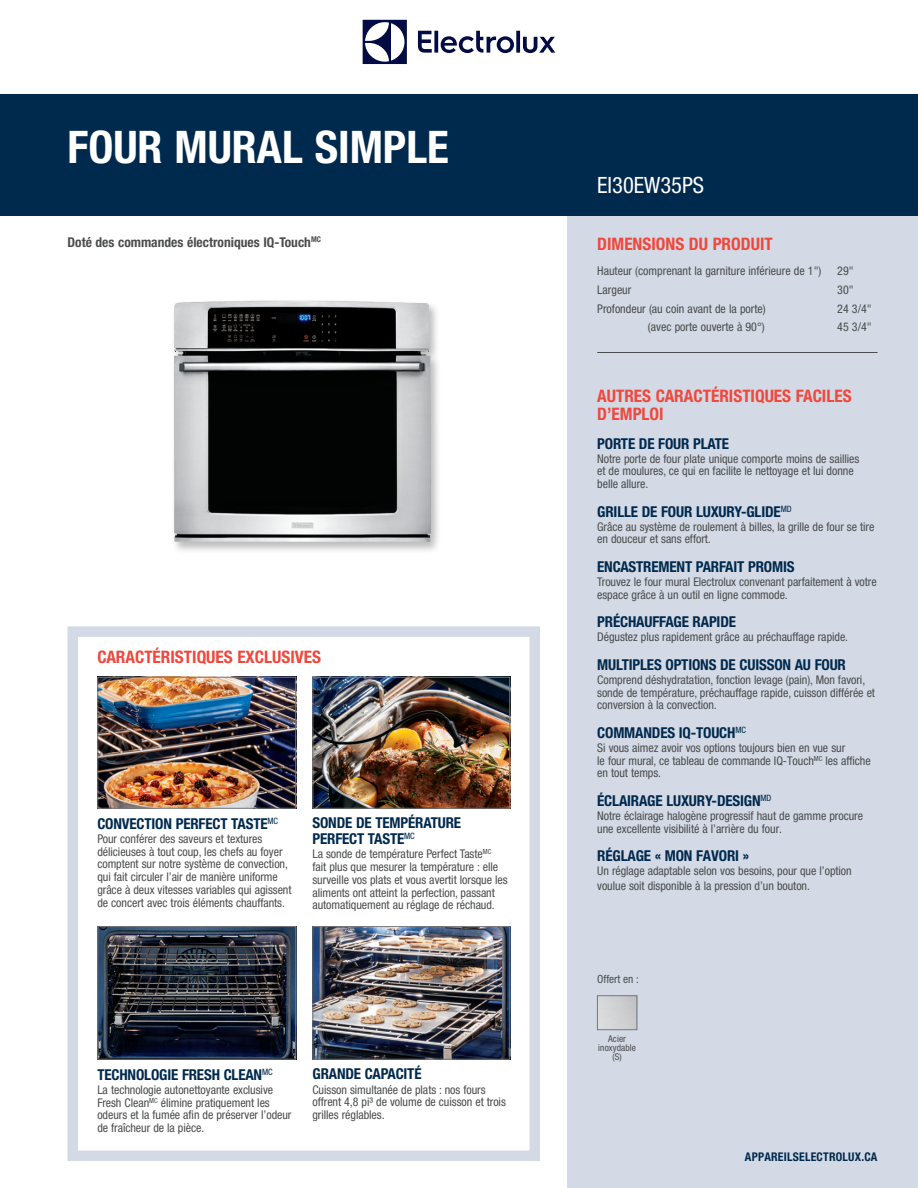
<style>
.page{position:relative;width:918px;height:1188px;background:#fff}
.page>*{position:absolute;margin:0;border:0;box-sizing:border-box;transform-origin:0 0}
.t1{font:700 condensed 45px "Helvetica Neue";color:#fff}
.t2{font:condensed 22.5px "Helvetica Neue";color:#fff}
.t3{font:700 condensed 17.25px/18px "Helvetica Neue";color:#ef483c}
.t4{font:700 condensed 15px/15.8px "Helvetica Neue";letter-spacing:-.01em;color:#00294e}
.t5{font:700 condensed 13.5px "Helvetica Neue";color:#4b4c4d}
.t6{font:condensed 12px/12.8px "Helvetica Neue";letter-spacing:-.005em;color:#4b4c4d}
.t7{font:700 condensed 12px "Helvetica Neue";letter-spacing:.02em;color:#00294e}
.t8{font:condensed 11.25px "Helvetica Neue";color:#4b4c4d}
.t9{font:condensed 9.3px/9.3px "Helvetica Neue";letter-spacing:.01em;color:#4b4c4d;text-align:center}
</style>
<div class="page">
<div style="left:67px;top:626px;width:473px;height:535px;background:#fff;border:10px solid #d3dae5"></div>
<div style="left:567px;top:216px;width:351px;height:972px;background:#d3dae5"></div>
<div style="left:0;top:94px;width:918px;height:122px;background:#00294e"></div>
<svg style="left:363px;top:20px;width:44px;height:44px"></svg>
<svg style="left:418px;top:31px;width:137px;height:22px"></svg>
<div style="left:597px;top:996px;width:40px;height:34px;border:1px solid #76787b"></div>
<hr style="left:597px;top:352px;width:281px;height:1px;background:#4b4c4d">
<div style="left:170px;top:299px;width:272px;height:255px;background:#231f20;opacity:.3"></div>
<img style="left:174px;top:300px;width:257px;height:242px">
<img style="left:314px;top:928px;width:194px;height:130px">
<div style="left:312px;top:926px;width:198px;height:134px;border:1px solid #76787b"></div>
<img style="left:99px;top:928px;width:195px;height:130px">
<div style="left:97px;top:926px;width:199px;height:134px;border:1px solid #76787b"></div>
<img style="left:99px;top:679px;width:195px;height:128px">
<div style="left:97px;top:677px;width:199px;height:132px;border:1px solid #76787b"></div>
<img style="left:314px;top:679px;width:194px;height:128px">
<div style="left:312px;top:677px;width:198px;height:132px;border:1px solid #76787b"></div>
<h1 class="t1" style="left:68px;top:120px;width:383px">FOUR MURAL SIMPLE</h1>
<p class="t5" style="left:68px;top:234px;width:255px">Doté des commandes électroniques IQ-Touch<sup>MC</sup></p>
<h3 class="t3" style="left:97px;top:648px;width:225px">CARACTÉRISTIQUES EXCLUSIVES</h3>
<p class="t4" style="left:97px;top:815px;width:182px">CONVECTION PERFECT TASTE<sup>MC</sup></p>
<p class="t6" style="left:97px;top:832px;width:196px">Pour conférer des saveurs et textures délicieuses à tout coup, les chefs au foyer comptent sur notre système de convection, qui fait circuler l’air de manière uniforme grâce à deux vitesses variables qui agissent de concert avec trois éléments chauffants.</p>
<p class="t4" style="left:312px;top:815px;width:150px">SONDE DE TEMPÉRATURE<br>PERFECT TASTE<sup>MC</sup></p>
<p class="t6" style="left:312px;top:848px;width:197px">La sonde de température Perfect Taste<sup>MC </sup>fait plus que mesurer la température : elle surveille vos plats et vous avertit lorsque les aliments ont atteint la perfection, passant automatiquement au réglage de réchaud.</p>
<p class="t4" style="left:97px;top:1066px;width:177px">TECHNOLOGIE FRESH CLEAN<sup>MC</sup></p>
<p class="t6" style="left:97px;top:1083px;width:196px">La technologie autonettoyante exclusive Fresh Clean<sup>MC</sup> élimine pratiquement les odeurs et la fumée afin de préserver l’odeur de fraîcheur de la pièce.</p>
<p class="t4" style="left:312px;top:1066px;width:111px">GRANDE CAPACITÉ</p>
<p class="t6" style="left:312px;top:1083px;width:195px">Cuisson simultanée de plats : nos fours offrent 4,8 pi³ de volume de cuisson et trois grilles réglables.</p>
<h2 class="t2" style="left:597px;top:172px;width:108px">EI30EW35PS</h2>
<h3 class="t3" style="left:597px;top:234px;width:177px">DIMENSIONS DU PRODUIT</h3>
<p class="t6" style="left:597px;top:264px;width:226px">Hauteur (comprenant la garniture inférieure de 1")</p>
<p class="t6" style="left:837px;top:264px;width:18px">29"</p>
<p class="t6" style="left:597px;top:283px;width:36px">Largeur</p>
<p class="t6" style="left:837px;top:283px;width:18px">30"</p>
<p class="t6" style="left:597px;top:302px;width:170px">Profondeur (au coin avant de la porte)</p>
<p class="t6" style="left:837px;top:302px;width:36px">24 3/4"</p>
<p class="t6" style="left:648px;top:321px;width:118px">(avec porte ouverte à 90°)</p>
<p class="t6" style="left:837px;top:321px;width:36px">45 3/4"</p>
<h3 class="t3" style="left:597px;top:387px;width:256px">AUTRES CARACTÉRISTIQUES FACILES<br>D’EMPLOI</h3>
<p class="t4" style="left:597px;top:435px;width:133px">PORTE DE FOUR PLATE</p>
<p class="t6" style="left:597px;top:452px;width:264px">Notre porte de four plate unique comporte moins de saillies et de moulures, ce qui en facilite le nettoyage et lui donne belle allure.</p>
<p class="t4" style="left:597px;top:503px;width:196px">GRILLE DE FOUR LUXURY-GLIDE<sup>MD</sup></p>
<p class="t6" style="left:597px;top:520px;width:279px">Grâce au système de roulement à billes, la grille de four se tire en douceur et sans effort.</p>
<p class="t4" style="left:597px;top:559px;width:199px">ENCASTREMENT PARFAIT PROMIS</p>
<p class="t6" style="left:597px;top:575px;width:281px">Trouvez le four mural Electrolux convenant parfaitement à votre espace grâce à un outil en ligne commode.</p>
<p class="t4" style="left:597px;top:614px;width:140px">PRÉCHAUFFAGE RAPIDE</p>
<p class="t6" style="left:597px;top:631px;width:252px">Dégustez plus rapidement grâce au préchauffage rapide.</p>
<p class="t4" style="left:597px;top:657px;width:250px">MULTIPLES OPTIONS DE CUISSON AU FOUR</p>
<p class="t6" style="left:597px;top:673px;width:279px">Comprend déshydratation, fonction levage (pain), Mon favori, sonde de température, préchauffage rapide, cuisson différée et conversion à la convection.</p>
<p class="t4" style="left:597px;top:725px;width:150px">COMMANDES IQ-TOUCH<sup>MC</sup></p>
<p class="t6" style="left:597px;top:741px;width:275px">Si vous aimez avoir vos options toujours bien en vue sur<br>le four mural, ce tableau de commande IQ-Touch<sup>MC</sup> les affiche en tout temps.</p>
<p class="t4" style="left:597px;top:793px;width:176px">ÉCLAIRAGE LUXURY-DESIGN<sup>MD</sup></p>
<p class="t6" style="left:597px;top:809px;width:267px">Notre éclairage halogène progressif haut de gamme procure une excellente visibilité à l’arrière du four.</p>
<p class="t4" style="left:597px;top:848px;width:153px">RÉGLAGE « MON FAVORI »</p>
<p class="t6" style="left:597px;top:864px;width:256px;line-height:14.7px">Un réglage adaptable selon vos besoins, pour que l’option voulue soit disponible à la pression d’un bouton.</p>
<p class="t8" style="left:597px;top:973px;width:43px">Offert en :</p>
<p class="t9" style="left:598px;top:1034px;width:39px">Acier inoxydable (S)</p>
<p class="t7" style="left:745px;top:1149px;width:134px">appareilselectrolux.ca</p>
</div>
